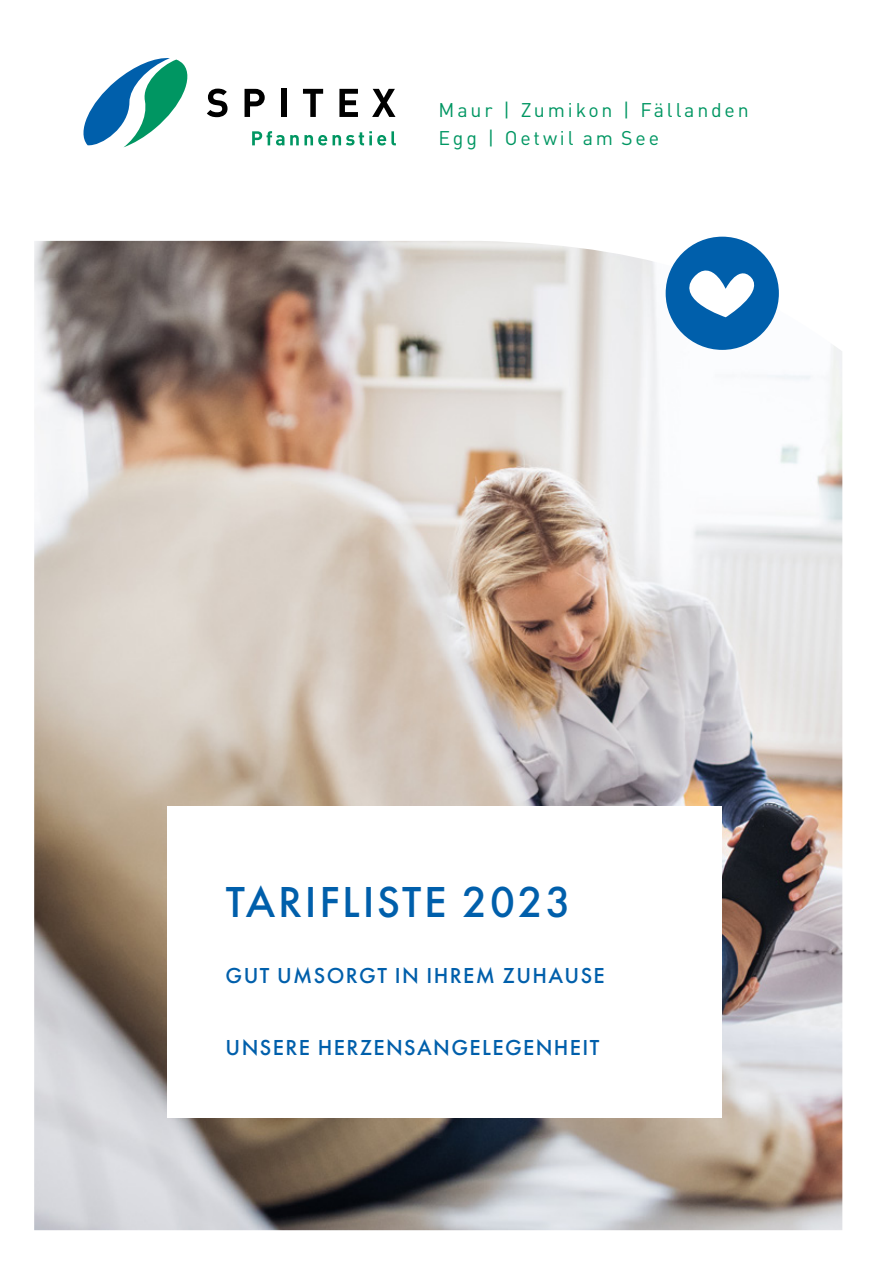
<style>
.page{position:relative;width:893px;height:1263px;background:#fff}
.page>*{position:absolute;margin:0;border:0;box-sizing:border-box;transform-origin:0 0}
.Haupttitel_blau{font:500 45px "Futura PT";letter-spacing:.06em;color:#005fab}
.Titel_12_blau{font:500 22.5px "Futura PT";letter-spacing:.06em;color:#005fab}
.t1{font:19.65px/28.3px "DIN Pro";letter-spacing:.15em;color:#009662}
</style>
<div class="page">
<img style="left:34px;top:241px;width:808px;height:989px">
<div style="left:167px;top:806px;width:555px;height:311px;background:#fff"></div>
<div style="left:666px;top:237px;width:113px;height:113px;background:#005fab;border-radius:50%"></div>
<svg style="left:677px;top:254px;width:89px;height:64px"></svg>
<svg style="left:83px;top:58px;width:105px;height:89px"></svg>
<svg style="left:207px;top:89px;width:21px;height:28px"></svg>
<svg style="left:245px;top:89px;width:20px;height:28px"></svg>
<div style="left:281px;top:89px;width:6px;height:28px;background:#000"></div>
<svg style="left:303px;top:89px;width:20px;height:28px"></svg>
<svg style="left:339px;top:89px;width:19px;height:28px"></svg>
<svg style="left:372px;top:89px;width:23px;height:28px"></svg>
<svg style="left:252px;top:131px;width:32px;height:14px"></svg>
<svg style="left:290px;top:135px;width:37px;height:10px"></svg>
<svg style="left:333px;top:131px;width:63px;height:14px"></svg>
<p class="t1" style="left:438px;top:95px;width:312px">Maur | Zumikon | Fällanden<br>Egg | Oetwil am See</p>
<p class="Haupttitel_blau" style="left:226px;top:875px;width:347px">TARIFLISTE 2023</p>
<p class="Titel_12_blau" style="left:226px;top:961px;width:381px">GUT UMSORGT IN IHREM ZUHAUSE</p>
<p class="Titel_12_blau" style="left:226px;top:1033px;width:375px">UNSERE HERZENSANGELEGENHEIT</p>
</div>
